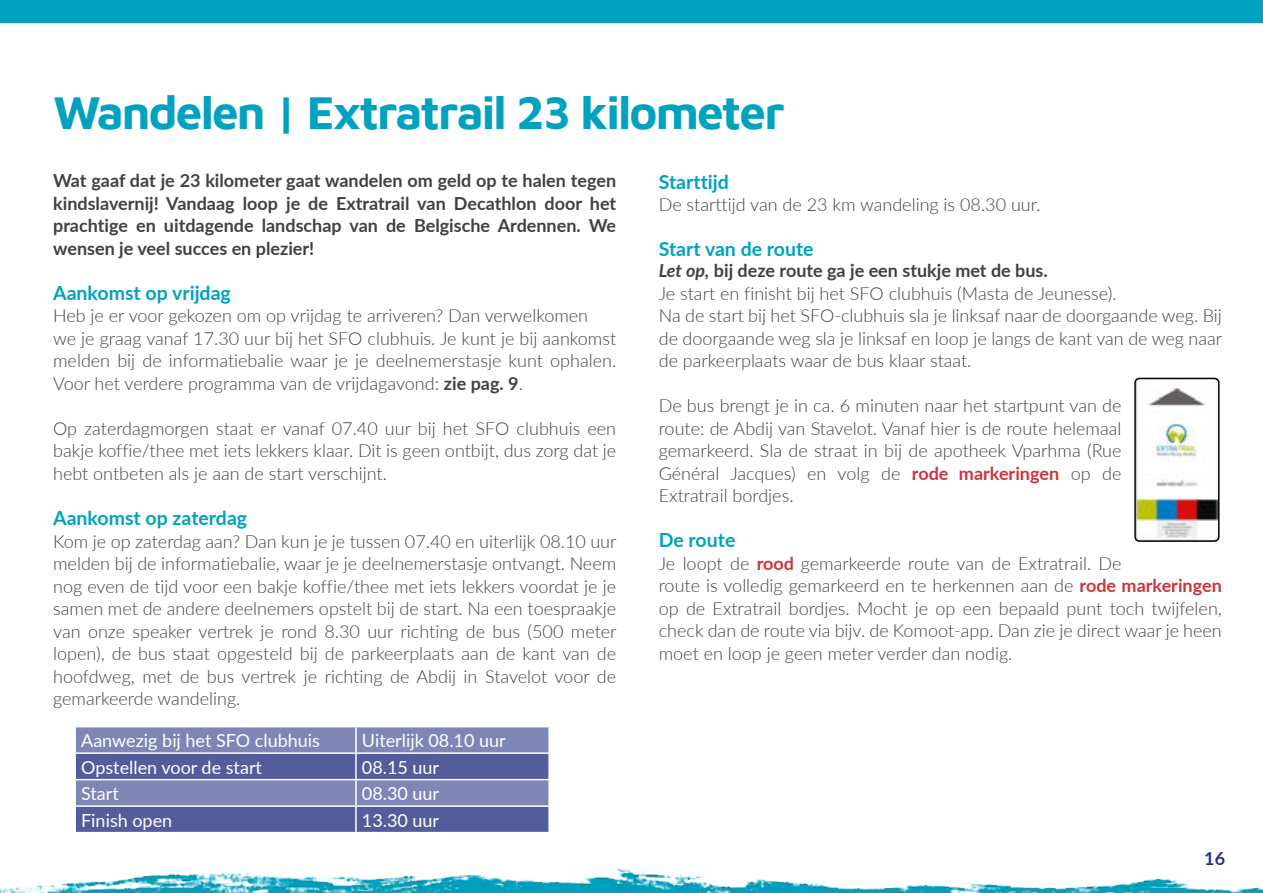
<style>
.page{position:relative;width:1263px;height:893px;background:#fff}
.page>*{position:absolute;margin:0;border:0;box-sizing:border-box;transform-origin:0 0}
.t1{font:700 47.4px "Maven Pro";letter-spacing:-.04em;color:#00a2bf}
.t2{font:700 19.5px "Lato";color:#00a2bf}
.t3{font:300 18px/22.5px "Lato";color:#414042}
.t4{font:700 18px/22.5px "Lato";color:#414042;text-align:justify}
.t5{font:18px "Lato";color:#fff}
.t6{font:700 18px "Lato";color:#283583}
.s1{font-weight:700}
.s2{font-weight:700;font-style:italic}
.s3{font-weight:700;color:#ca363c}
</style>
<div class="page">
<img style="left:0;top:866px;width:1263px;height:27px">
<div style="left:0;top:0;width:1263px;height:23px;background:#00a2bf"></div>
<svg style="left:76px;top:727px;width:472px;height:105px;background:#6972a9"></svg>
<hr style="left:355px;top:727px;width:2px;height:25px;background:#fff">
<hr style="left:74px;top:752px;width:282px;height:2px;background:#fff">
<hr style="left:356px;top:752px;width:194px;height:2px;background:#fff">
<hr style="left:355px;top:754px;width:2px;height:25px;background:#fff">
<hr style="left:74px;top:779px;width:282px;height:1px;background:#fff">
<hr style="left:356px;top:779px;width:194px;height:1px;background:#fff">
<hr style="left:355px;top:780px;width:2px;height:25px;background:#fff">
<hr style="left:74px;top:805px;width:282px;height:2px;background:#fff">
<hr style="left:356px;top:805px;width:194px;height:2px;background:#fff">
<hr style="left:355px;top:807px;width:2px;height:25px;background:#fff">
<img style="left:1137px;top:378px;width:82px;height:163px">
<div style="left:1134px;top:378px;width:85px;height:164px;border:2px solid #000;border-radius:4px"></div>
<h1 class="t1" style="left:53px;top:80px;width:733px">Wandelen | Extratrail 23 kilometer</h1>
<p class="t4" style="left:53px;top:169px;width:565px">Wat gaaf dat je 23 kilometer gaat wandelen om geld op te halen tegen kindslavernij! Vandaag loop je de Extratrail van Decathlon door het prachtige en uitdagende landschap van de Belgische Ardennen. We wensen je veel succes en plezier!</p>
<p class="t2" style="left:53px;top:279px;width:179px">Aankomst op vrijdag</p>
<p class="t3" style="left:53px;top:304px;width:565px">Heb je er voor gekozen om op vrijdag te arriveren? Dan verwelkomen<br>we je graag vanaf 17.30 uur bij het SFO clubhuis. Je kunt je bij aankomst melden bij de informatiebalie waar je je deelnemerstasje kunt ophalen.<br>Voor het verdere programma van de vrijdagavond: <span class="s1">zie pag. 9</span>.</p>
<p class="t3" style="left:53px;top:417px;width:565px;text-align:justify">Op zaterdagmorgen staat er vanaf 07.40 uur bij het SFO clubhuis een bakje koffie/thee met iets lekkers klaar. Dit is geen ontbijt, dus zorg dat je hebt ontbeten als je aan de start verschijnt.</p>
<p class="t2" style="left:53px;top:504px;width:196px">Aankomst op zaterdag</p>
<p class="t3" style="left:53px;top:529px;width:565px;text-align:justify">Kom je op zaterdag aan? Dan kun je je tussen 07.40 en uiterlijk 08.10 uur melden bij de informatiebalie, waar je je deelnemerstasje ontvangt. Neem nog even de tijd voor een bakje koffie/thee met iets lekkers voordat je je samen met de andere deelnemers opstelt bij de start. Na een toespraakje van onze speaker vertrek je rond 8.30 uur richting de bus (500 meter lopen), de bus staat opgesteld bij de parkeerplaats aan de kant van de hoofdweg, met de bus vertrek je richting de Abdij in Stavelot voor de gemarkeerde wandeling.</p>
<p class="t5" style="left:81px;top:728px;width:240px">Aanwezig bij het SFO clubhuis</p>
<p class="t5" style="left:362px;top:728px;width:145px">Uiterlijk 08.10 uur</p>
<p class="t5" style="left:81px;top:754px;width:182px">Opstellen voor de start</p>
<p class="t5" style="left:362px;top:754px;width:79px">08.15 uur</p>
<p class="t5" style="left:81px;top:781px;width:39px">Start</p>
<p class="t5" style="left:362px;top:781px;width:79px">08.30 uur</p>
<p class="t5" style="left:81px;top:807px;width:93px">Finish open</p>
<p class="t5" style="left:362px;top:807px;width:79px">13.30 uur</p>
<p class="t2" style="left:659px;top:167px;width:72px">Starttijd</p>
<p class="t3" style="left:659px;top:193px;width:383px">De starttijd van de 23 km wandeling is 08.30 uur.</p>
<p class="t2" style="left:659px;top:235px;width:156px">Start van de route</p>
<p class="t3" style="left:659px;top:259px;width:565px"><span class="s2">Let op,</span> <span class="s1">bij deze route ga je een stukje met de bus.<br></span>Je start en finisht bij het SFO clubhuis (Masta de Jeunesse).<br>Na de start bij het SFO-clubhuis sla je linksaf naar de doorgaande weg. Bij de doorgaande weg sla je linksaf en loop je langs de kant van de weg naar de parkeerplaats waar de bus klaar staat.</p>
<p class="t3" style="left:659px;top:394px;width:464px;text-align:justify">De bus brengt je in ca. 6 minuten naar het startpunt van de route: de Abdij van Stavelot. Vanaf hier is de route helemaal gemarkeerd. Sla de straat in bij de apotheek Vparhma (Rue Général Jacques) en volg de <span class="s3">rode markeringen</span> op de Extratrail bordjes.</p>
<p class="t2" style="left:659px;top:526px;width:78px">De route</p>
<p class="t3" style="left:659px;top:551px;width:565px">Je loopt de <span class="s3">rood</span> gemarkeerde route van de Extratrail. De<br>route is volledig gemarkeerd en te herkennen aan de <span class="s3">rode markeringen </span>op de Extratrail bordjes. Mocht je op een bepaald punt toch twijfelen, check dan de route via bijv. de Komoot-app. Dan zie je direct waar je heen moet en loop je geen meter verder dan nodig.</p>
<p class="t6" style="left:1204px;top:845px;width:22px">16</p>
</div>
